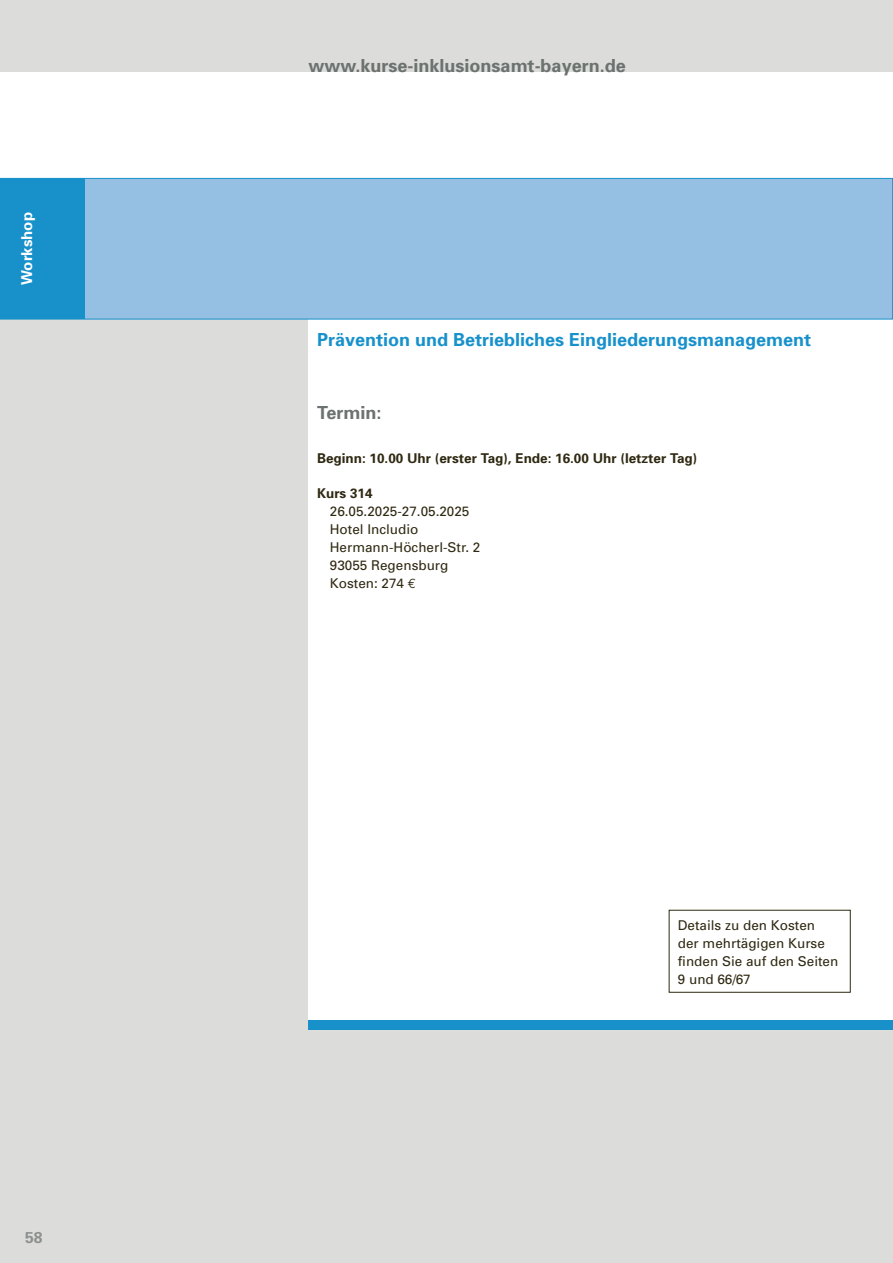
<style>
.page{position:relative;width:893px;height:1263px;background:#fff}
.page>*{position:absolute;margin:0;border:0;box-sizing:border-box;transform-origin:0 0}
.t1{font:700 18px "Pgjncl Univers";color:#1891cb}
.t2{font:700 18px "Hhvbmc Univers";color:#6b7270}
.t3{font:700 18px "Pgjncl Univers";color:#6b7270}
.t4{font:700 15.75px "Pgjncl Univers";color:#8b908e}
.t5{font:700 15px "Ghpcmp Univers";color:#fff}
.t6{font:13.5px/18px "Dwpqms Univers";color:#2f2912}
.t7{font:700 13.5px "Pgjncl Univers";color:#2f2912}
.s1{font-family:"Llwqtf Euro Mono"}
</style>
<div class="page">
<div style="left:0;top:319px;width:893px;height:944px;background:#dcdcdb"></div>
<div style="left:309px;top:319px;width:584px;height:711px;background:#fff"></div>
<div style="left:309px;top:1020px;width:584px;height:10px;background:#1891cb"></div>
<div style="left:0;top:0;width:893px;height:72px;background:#dcdcdb"></div>
<div style="left:85px;top:178px;width:808px;height:141px;background:#95bfe3"></div>
<div style="left:0;top:178px;width:85px;height:141px;background:#1891cb"></div>
<p class="t5" style="left:18px;top:285px;width:75px;rotate:-90deg">Workshop</p>
<p class="t4" style="left:25px;top:1227px;width:19px">58</p>
<h1 class="t2" style="left:309px;top:55px;width:319px">www.kurse-inklusionsamt-bayern.de</h1>
<h2 class="t1" style="left:317px;top:329px;width:496px">Prävention und Betriebliches Eingliederungsmanagement</h2>
<h3 class="t3" style="left:317px;top:402px;width:66px">Termin:</h3>
<p class="t7" style="left:317px;top:450px;width:382px">Beginn: 10.00 Uhr (erster Tag), Ende: 16.00 Uhr (letzter Tag)</p>
<p class="t7" style="left:317px;top:485px;width:57px">Kurs 314</p>
<p class="t6" style="left:330px;top:502px;width:141px">26.05.2025-27.05.2025</p>
<p class="t6" style="left:330px;top:520px;width:90px">Hotel Includio</p>
<p class="t6" style="left:330px;top:538px;width:152px">Hermann-Höcherl-Str. 2</p>
<p class="t6" style="left:330px;top:556px;width:120px">93055 Regensburg</p>
<p class="t6" style="left:330px;top:574px;width:88px">Kosten: 274 <span class="s1">€</span></p>
<p class="t6" style="left:678px;top:916px;width:162px">Details zu den Kosten der mehrtägigen Kurse finden Sie auf den Seiten<br>9 und 66/67</p>
</div>
